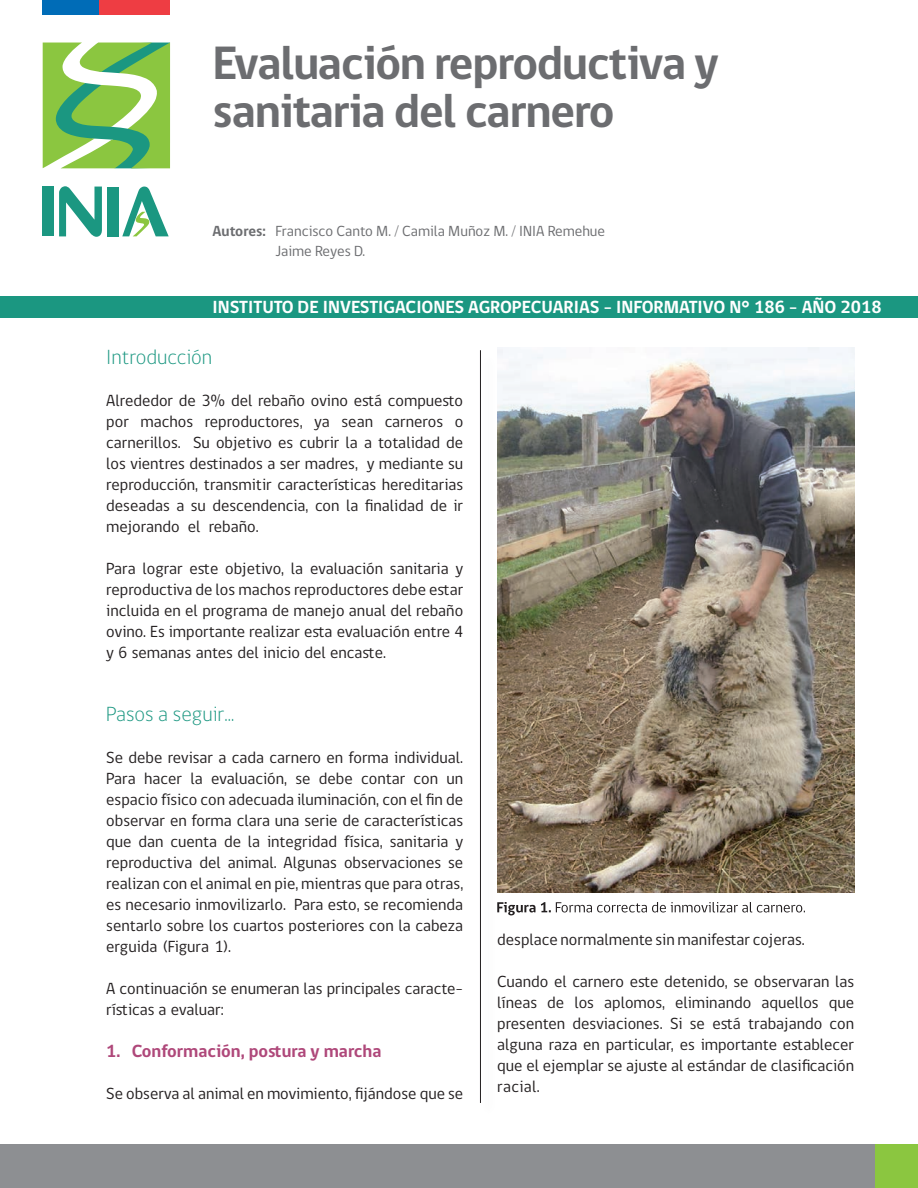
<style>
.page{position:relative;width:918px;height:1188px;background:#fff}
.page>*{position:absolute;margin:0;border:0;box-sizing:border-box;transform-origin:0 0}
.t1{font:700 48px/48px "gob CL";letter-spacing:-.025em;color:#6c6d70}
.t2{font:300 21px "gob CL";color:#1b9781}
.t3{font:700 18px "gob CL";color:#fff}
.t4{font:700 18px "gob CL";color:#af487a}
.t5{font:16.5px/21px "gob CL";color:#231f20;text-align:justify}
.t6{font:15px/19.5px "gob CL";color:#6c6d70}
.s1{font-weight:700}
</style>
<div class="page">
<div style="left:0;top:296px;width:918px;height:22px;background:#1b9781"></div>
<div style="left:874px;top:1144px;width:44px;height:44px;background:#8bc640"></div>
<svg style="left:59px;top:186px;width:43px;height:51px"></svg>
<div style="left:43px;top:186px;width:11px;height:50px;background:#1b9781"></div>
<div style="left:107px;top:187px;width:12px;height:49px;background:#1b9781"></div>
<svg style="left:122px;top:187px;width:47px;height:49px"></svg>
<svg style="left:43px;top:43px;width:127px;height:125px"></svg>
<div style="left:43px;top:0;width:56px;height:14px;background:#006cb7"></div>
<div style="left:99px;top:0;width:71px;height:14px;background:#ee3d43"></div>
<div style="left:0;top:1144px;width:874px;height:44px;background:#8d8f92"></div>
<hr style="left:480px;top:350px;width:1px;height:753px;background:#231f20">
<img style="left:497px;top:347px;width:357px;height:546px">
<svg style="left:497px;top:902px;width:308px;height:13px"></svg>
<h1 class="t1" style="left:213px;top:40px;width:508px">Evaluación reproductiva y sanitaria del carnero</h1>
<p class="t6" style="left:276px;top:222px;width:331px;text-indent:-63px"><span class="s1">Autores:</span> Francisco Canto M. / Camila Muñoz M. / INIA Remehue<br>Jaime Reyes D.</p>
<p class="t3" style="left:213px;top:295px;width:671px">INSTITUTO DE INVESTIGACIONES AGROPECUARIAS - INFORMATIVO N° 186 - AÑO 2018</p>
<p class="t2" style="left:106px;top:342px;width:107px">Introducción</p>
<p class="t5" style="left:106px;top:390px;width:358px">Alrededor de 3% del rebaño ovino está compuesto por machos reproductores, ya sean carneros o carnerillos. Su objetivo es cubrir la a totalidad de los vientres destinados a ser madres, y mediante su reproducción, transmitir características hereditarias deseadas a su descendencia, con la finalidad de ir mejorando el rebaño.</p>
<p class="t5" style="left:106px;top:558px;width:358px">Para lograr este objetivo, la evaluación sanitaria y reproductiva de los machos reproductores debe estar incluida en el programa de manejo anual del rebaño ovino. Es importante realizar esta evaluación entre 4 y 6 semanas antes del inicio del encaste.</p>
<p class="t2" style="left:106px;top:699px;width:130px">Pasos a seguir…</p>
<p class="t5" style="left:106px;top:747px;width:359px">Se debe revisar a cada carnero en forma individual.<br>Para hacer la evaluación, se debe contar con un espacio físico con adecuada iluminación, con el fin de observar en forma clara una serie de características que dan cuenta de la integridad física, sanitaria y reproductiva del animal. Algunas observaciones se realizan con el animal en pie, mientras que para otras, es necesario inmovilizarlo. Para esto, se recomienda sentarlo sobre los cuartos posteriores con la cabeza erguida (Figura 1).</p>
<p class="t5" style="left:106px;top:978px;width:358px">A continuación se enumeran las principales caracte&shy;rísticas a evaluar:</p>
<p class="t4" style="left:106px;top:1038px;width:277px">1. Conformación, postura y marcha</p>
<p class="t5" style="left:106px;top:1083px;width:358px">Se observa al animal en movimiento, fijándose que se</p>
<p class="t5" style="left:497px;top:930px;width:309px">desplace normalmente sin manifestar cojeras.</p>
<p class="t5" style="left:497px;top:972px;width:358px">Cuando el carnero este detenido, se observaran las líneas de los aplomos, eliminando aquellos que presenten desviaciones. Si se está trabajando con alguna raza en particular, es importante establecer que el ejemplar se ajuste al estándar de clasificación racial.</p>
</div>
